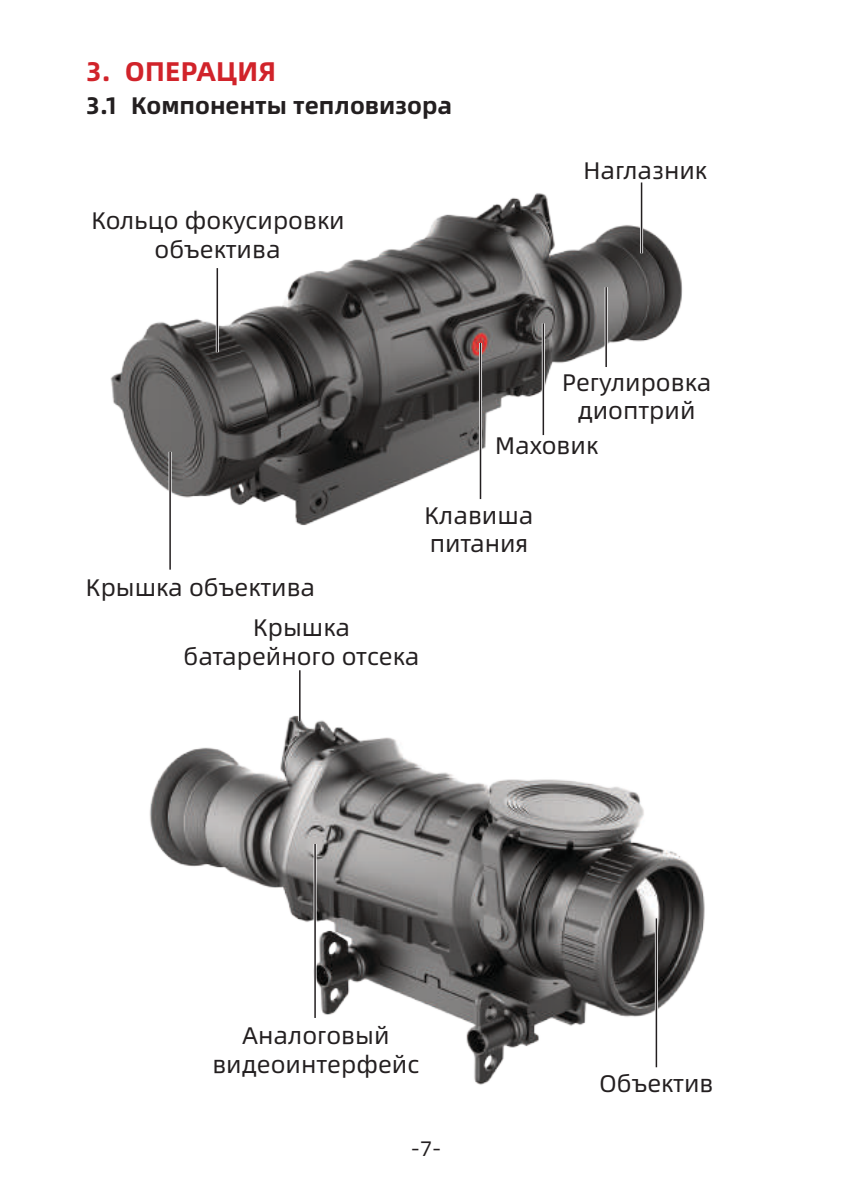
<style>
.page{position:relative;width:852px;height:1192px;background:#fff}
.page>*{position:absolute;margin:0;border:0;box-sizing:border-box;transform-origin:0 0}
.t1{font:700 27px "Alibaba Sans";letter-spacing:.01em;color:#d1232a}
.t2{font:24px/28.8px "Alibaba Sans";color:#231f20;text-align:center}
.t3{font:700 24px "Alibaba Sans";color:#231f20}
.t4{font:21px "Alibaba Sans";color:#231f20}
</style>
<div class="page">
<img style="left:149px;top:715px;width:556px;height:370px">
<hr style="left:655px;top:918px;width:3px;height:149px;background:#fff">
<hr style="left:313px;top:844px;width:3px;height:174px;background:#fff">
<hr style="left:298px;top:670px;width:3px;height:51px;background:#fff">
<hr style="left:655px;top:918px;width:2px;height:149px;background:#231f20">
<hr style="left:314px;top:844px;width:2px;height:174px;background:#231f20">
<hr style="left:299px;top:670px;width:1px;height:51px;background:#231f20">
<img style="left:110px;top:193px;width:573px;height:333px">
<hr style="left:169px;top:452px;width:3px;height:117px;background:#fff">
<hr style="left:169px;top:452px;width:2px;height:117px;background:#231f20">
<hr style="left:216px;top:268px;width:3px;height:84px;background:#fff">
<hr style="left:217px;top:268px;width:1px;height:84px;background:#231f20">
<hr style="left:479px;top:343px;width:3px;height:156px;background:#fff">
<hr style="left:480px;top:343px;width:1px;height:156px;background:#231f20">
<hr style="left:542px;top:323px;width:3px;height:112px;background:#fff">
<hr style="left:542px;top:323px;width:2px;height:112px;background:#231f20">
<hr style="left:605px;top:287px;width:3px;height:80px;background:#fff">
<hr style="left:605px;top:287px;width:2px;height:80px;background:#231f20">
<hr style="left:640px;top:182px;width:3px;height:71px;background:#fff">
<hr style="left:641px;top:182px;width:1px;height:71px;background:#231f20">
<p class="t1" style="left:86px;top:60px;width:191px">3. ОПЕРАЦИЯ</p>
<p class="t3" style="left:86px;top:95px;width:368px">3.1 Компоненты тепловизора</p>
<p class="t2" style="left:91px;top:208px;width:254px">Кольцо фокусировки объектива</p>
<p class="t2" style="left:583px;top:158px;width:125px">Наглазник</p>
<p class="t2" style="left:562px;top:369px;width:151px">Регулировка диоптрий</p>
<p class="t2" style="left:495px;top:433px;width:104px">Маховик</p>
<p class="t2" style="left:424px;top:502px;width:111px;text-align:left">Клавиша питания</p>
<p class="t2" style="left:86px;top:575px;width:231px">Крышка объектива</p>
<p class="t2" style="left:184px;top:615px;width:237px">Крышка батарейного отсека</p>
<p class="t2" style="left:212px;top:1023px;width:208px">Аналоговый видеоинтерфейс</p>
<p class="t4" style="left:411px;top:1139px;width:32px">-7-</p>
<p class="t2" style="left:599px;top:1070px;width:116px">Объектив</p>
</div>
